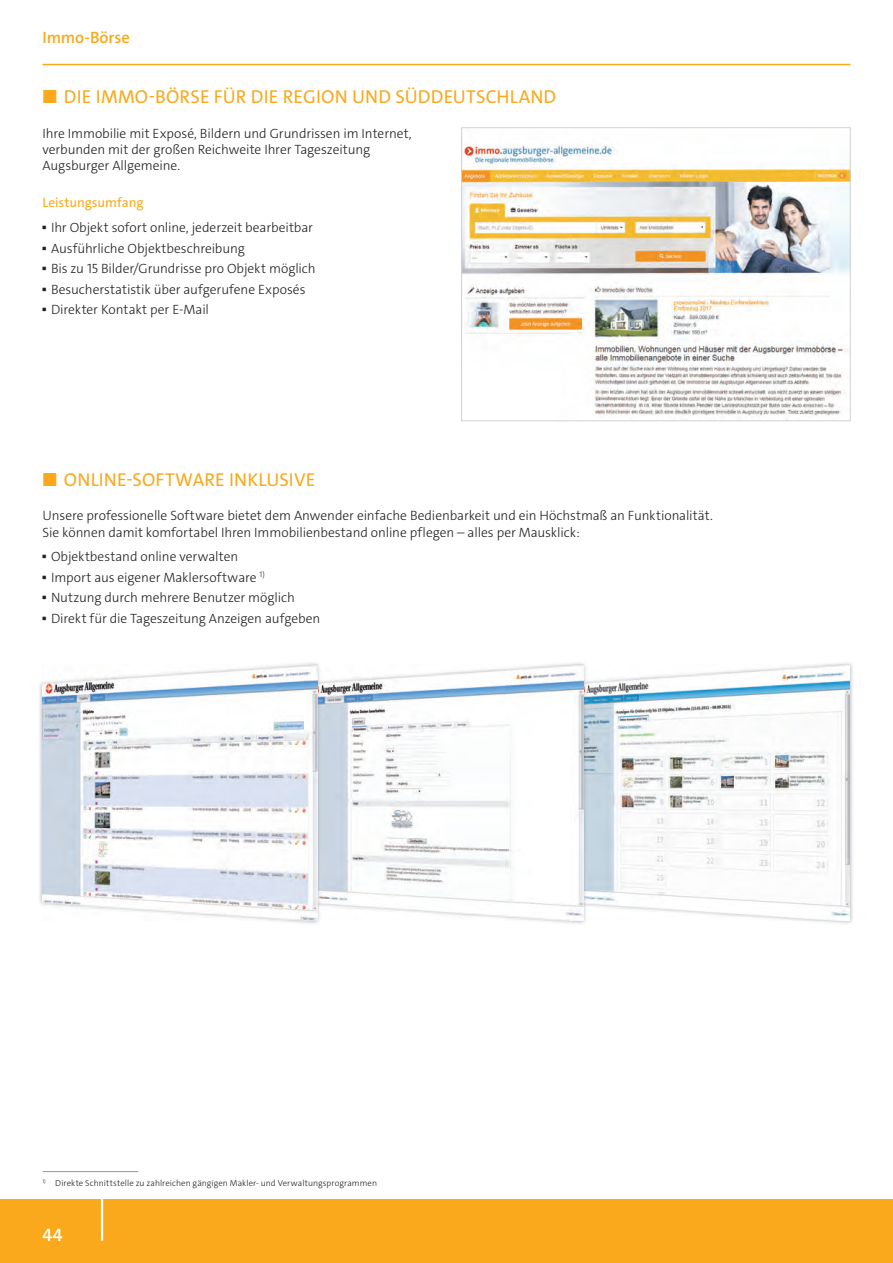
<style>
.page{position:relative;width:893px;height:1263px;background:#fff}
.page>*{position:absolute;margin:0;border:0;box-sizing:border-box;transform-origin:0 0}
.t1{font:18.75px "The Sans C4 s";letter-spacing:.01em;color:#f9a91b}
.t2{font:600 18px "The Sans C4 s";color:#fff}
.t3{font:600 16.5px "The Sans C4 s";letter-spacing:-.005em;color:#f9a91b}
.t4{font:300 13.5px/16.2px "The Sans C4 s";letter-spacing:-.005em;color:#231f20}
.t5{font:13.5px "The Sans C4 s";letter-spacing:-.005em;color:#f9a91b}
.t6{font:300 8.7px "The Sans C4 s";letter-spacing:.005em;color:#231f20}
.s1{font-family:"Universal Std Newswith Comm Pi";font-weight:400}
</style>
<div class="page">
<div style="left:0;top:1199px;width:893px;height:64px;background:#f9a91b"></div>
<hr style="left:101px;top:1199px;width:2px;height:42px;background:#fff">
<hr style="left:43px;top:64px;width:807px;height:1px;background:#f9a91b">
<img style="left:463px;top:144px;width:385px;height:275px">
<div style="left:461px;top:127px;width:389px;height:294px;border:1px solid #d1d2d4"></div>
<hr style="left:43px;top:1171px;width:95px;height:1px;background:#939598">
<img style="left:813px;top:663px;width:40px;height:261px">
<img style="left:588px;top:665px;width:261px;height:256px">
<img style="left:39px;top:663px;width:531px;height:260px">
<img style="left:570px;top:663px;width:18px;height:261px">
<img style="left:322px;top:665px;width:261px;height:256px">
<img style="left:304px;top:663px;width:18px;height:261px">
<img style="left:43px;top:665px;width:274px;height:256px">
<p class="t3" style="left:43px;top:27px;width:89px">Immo-Börse</p>
<h1 class="t1" style="left:43px;top:85px;width:515px">■ DIE IMMO-BÖRSE FÜR DIE REGION UND SÜDDEUTSCHLAND</h1>
<p class="t4" style="left:43px;top:125px;width:371px">Ihre Immobilie mit Exposé, Bildern und Grundrissen im Internet, verbunden mit der großen Reichweite Ihrer Tageszeitung<br>Augsburger Allgemeine.</p>
<p class="t5" style="left:43px;top:194px;width:103px">Leistungsumfang</p>
<p class="t4" style="left:43px;top:220px;width:272px"><span class="s1">▪</span> Ihr Objekt sofort online, jederzeit bearbeitbar</p>
<p class="t4" style="left:43px;top:240px;width:204px"><span class="s1">▪</span> Ausführliche Objektbeschreibung</p>
<p class="t4" style="left:43px;top:260px;width:275px"><span class="s1">▪</span> Bis zu 15 Bilder/Grundrisse pro Objekt möglich</p>
<p class="t4" style="left:43px;top:281px;width:265px"><span class="s1">▪</span> Besucherstatistik über aufgerufene Exposés</p>
<p class="t4" style="left:43px;top:301px;width:168px"><span class="s1">▪</span> Direkter Kontakt per E-Mail</p>
<h1 class="t1" style="left:43px;top:467px;width:274px">■ ONLINE-SOFTWARE INKLUSIVE</h1>
<p class="t4" style="left:43px;top:508px;width:672px">Unsere professionelle Software bietet dem Anwender einfache Bedienbarkeit und ein Höchstmaß an Funktionalität.<br>Sie können damit komfortabel Ihren Immobilienbestand online pflegen – alles per Mausklick:</p>
<p class="t4" style="left:43px;top:549px;width:197px"><span class="s1">▪</span> Objektbestand online verwalten</p>
<p class="t4" style="left:43px;top:569px;width:224px"><span class="s1">▪</span> Import aus eigener Maklersoftware <sup>1)</sup></p>
<p class="t4" style="left:43px;top:590px;width:254px"><span class="s1">▪</span> Nutzung durch mehrere Benutzer möglich</p>
<p class="t4" style="left:43px;top:610px;width:279px"><span class="s1">▪</span> Direkt für die Tageszeitung Anzeigen aufgeben</p>
<p class="t6" style="left:43px;top:1177px;width:336px"><sup>1)</sup> Direkte Schnittstelle zu zahlreichen gängigen Makler- und Verwaltungsprogrammen</p>
<h2 class="t2" style="left:43px;top:1223px;width:22px">44</h2>
</div>
